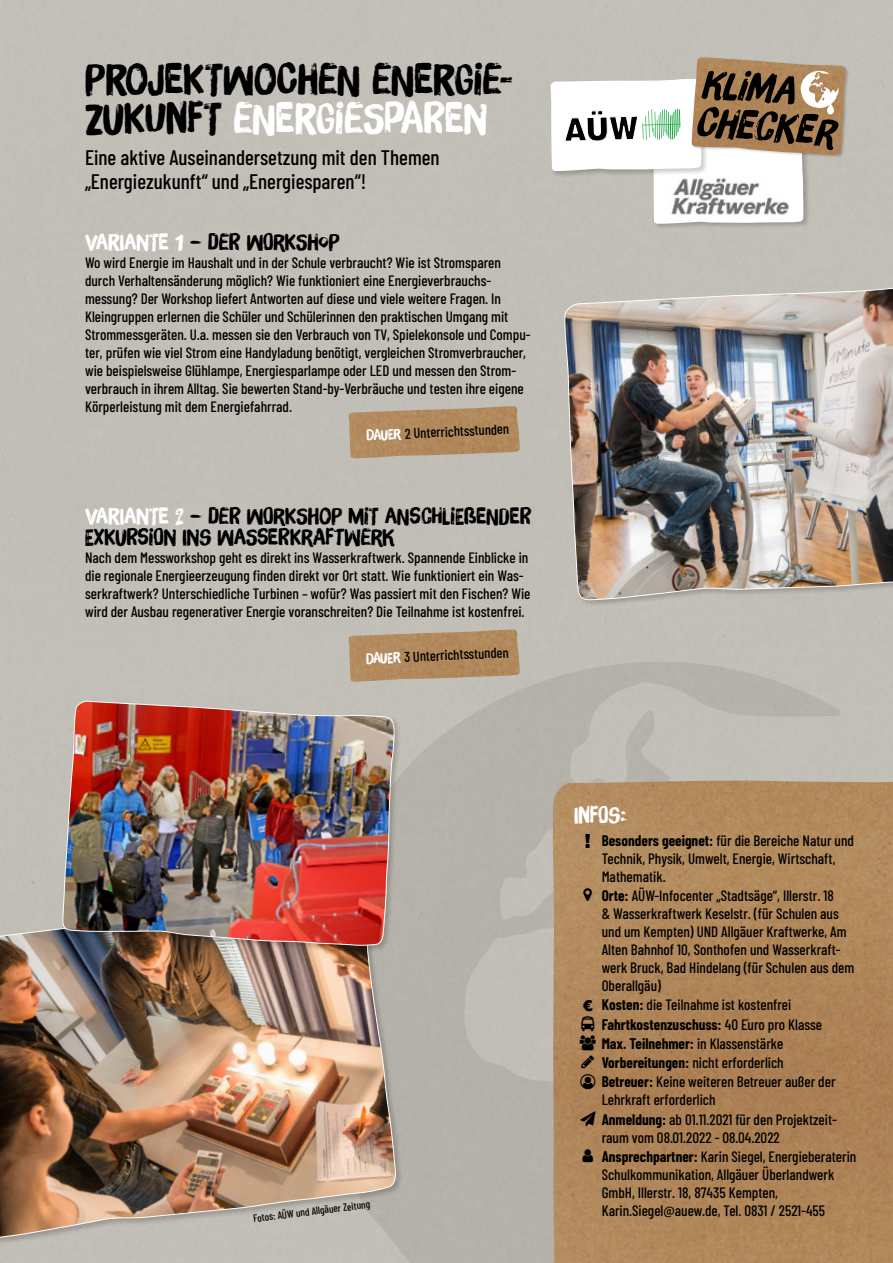
<style>
.page{position:relative;width:893px;height:1263px;background:#fff}
.page>*{position:absolute;margin:0;border:0;box-sizing:border-box;transform-origin:0 0}
.t1{font:42px/39px "Brush Up";color:#000}
.t2{font:22.5px "Brush Up";color:#000}
.t3{font:22.5px "Brush Up";color:#fff}
.t4{font:500 21px/24px "Barlow Condensed";color:#000}
.t5{font:500 15px/18px "Barlow Condensed";color:#000}
.t6{font:700 15px "Barlow Condensed";color:#000}
.t7{font:500 14.25px "Barlow Condensed";color:#000}
.t8{font:500 10.5px "Barlow Condensed";color:#000}
.s1{color:#fff}
.s2{font-family:"Brush Up";font-weight:400;color:#fff}
.s3{font-family:"Arial";font-weight:900;font-size:19.5px}
.s4{font-weight:700}
.s5{font-family:"Arial";font-weight:900}
.s6{font-weight:500}
</style>
<div class="page">
<svg style="left:305px;top:638px;width:588px;height:625px;background:#b9b7af"></svg>
<div style="left:652px;top:131px;width:158px;height:100px;background:#000;opacity:.2"></div>
<img style="left:348px;top:406px;width:172px;height:52px">
<img style="left:348px;top:629px;width:172px;height:53px">
<img style="left:552px;top:780px;width:341px;height:483px">
<div style="left:0;top:891px;width:403px;height:355px;background:#000;opacity:.2"></div>
<img style="left:0;top:892px;width:396px;height:347px">
<div style="left:61px;top:699px;width:341px;height:254px;background:#000;opacity:.2"></div>
<img style="left:62px;top:700px;width:333px;height:246px">
<div style="left:563px;top:280px;width:330px;height:327px;background:#000;opacity:.2"></div>
<img style="left:562px;top:281px;width:331px;height:320px">
<div style="left:691px;top:57px;width:158px;height:101px;background:#000;opacity:.2"></div>
<img style="left:692px;top:57px;width:153px;height:98px">
<svg style="left:550px;top:69px;width:289px;height:155px"></svg>
<svg style="left:584px;top:888px;width:8px;height:13px"></svg>
<svg style="left:580px;top:1016px;width:16px;height:34px"></svg>
<svg style="left:581px;top:1056px;width:13px;height:12px"></svg>
<svg style="left:580px;top:1074px;width:15px;height:15px"></svg>
<svg style="left:582px;top:1149px;width:11px;height:13px"></svg>
<h1 class="t1" style="left:85px;top:59px;width:430px">PROJEKTWOCHEN ENERGIE-<br>ZUKUNFT <span class="s1">ENERGIESPAREN</span></h1>
<h3 class="t4" style="left:85px;top:144px;width:356px">Eine aktive Auseinandersetzung mit den Themen „Energiezukunft“ und „Energiesparen“!</h3>
<h2 class="t2" style="left:85px;top:228px;width:256px"><span class="s1">VARIANTE 1</span> – DER WORKSHOP</h2>
<p class="t5" style="left:85px;top:252px;width:447px">Wo wird Energie im Haushalt und in der Schule verbraucht? Wie ist Stromsparen durch Verhaltensänderung möglich? Wie funktioniert eine Energieverbrauchs&shy;messung? Der Workshop liefert Antworten auf diese und viele weitere Fragen. In Kleingruppen erlernen die Schüler und Schülerinnen den praktischen Umgang mit Strommessgeräten. U.a. messen sie den Verbrauch von TV, Spielekonsole und Compu&shy;ter, prüfen wie viel Strom eine Handyladung benötigt, vergleichen Stromverbraucher, wie beispielsweise Glühlampe, Energiesparlampe oder LED und messen den Strom&shy;verbrauch in ihrem Alltag. Sie bewerten Stand-by-Verbräuche und testen ihre eigene Körperleistung mit dem Energiefahrrad.</p>
<p class="t7" style="left:366px;top:426px;width:144px;rotate:-3deg"><span class="s2">DAUER</span> 2 Unterrichtsstunden</p>
<h2 class="t2" style="left:85px;top:503px;width:311px"><span class="s1">VARIANTE 2</span> – DER WORKSHOP MIT ANSCHLIE</h2>
<h2 class="t2" style="left:464px;top:503px;width:25px">ßENDER</h2>
<h2 class="t2" style="left:85px;top:524px;width:53px">EXKURSION</h2>
<h2 class="t2" style="left:183px;top:524px;width:64px">INS WASSERKRAFTWERK</h2>
<p class="t5" style="left:85px;top:548px;width:447px">Nach dem Messworkshop geht es direkt ins Wasserkraftwerk. Spannende Einblicke in die regionale Energieerzeugung finden direkt vor Ort statt. Wie funktioniert ein Was&shy;serkraftwerk? Unterschiedliche Turbinen – wofür? Was passiert mit den Fischen? Wie wird der Ausbau regenerativer Energie voranschreiten? Die Teilnahme ist kostenfrei.</p>
<p class="t7" style="left:366px;top:649px;width:144px;rotate:-3deg"><span class="s2">DAUER</span> 3 Unterrichtsstunden</p>
<p class="t8" style="left:252px;top:1211px;width:119px;rotate:-7deg">Fotos: AÜW und Allgäuer Zeitung</p>
<h2 class="t3" style="left:574px;top:801px;width:55px">INFOS:</h2>
<p class="t5" style="left:585px;top:830px;width:271px"><span class="s3">!</span> <span class="s4">Besonders geeignet:</span> für die Bereiche Natur und</p>
<p class="t5" style="left:602px;top:848px;width:235px">Technik, Physik, Umwelt, Energie, Wirtschaft,</p>
<p class="t5" style="left:602px;top:866px;width:66px">Mathematik.</p>
<p class="t5" style="left:602px;top:886px;width:234px"><span class="s4">Orte:</span> AÜW-Infocenter „Stadtsäge“, Illerstr. 18</p>
<p class="t5" style="left:602px;top:904px;width:239px">&amp; Wasserkraftwerk Keselstr. (für Schulen aus</p>
<p class="t5" style="left:602px;top:922px;width:246px">und um Kempten) UND Allgäuer Kraftwerke, Am</p>
<p class="t5" style="left:602px;top:940px;width:241px">Alten Bahnhof 10, Sonthofen und Wasserkraft-</p>
<p class="t5" style="left:602px;top:958px;width:254px">werk Bruck, Bad Hindelang (für Schulen aus dem</p>
<p class="t5" style="left:602px;top:976px;width:61px">Oberallgäu)</p>
<p class="t5" style="left:583px;top:995px;width:210px"><span class="s5">€</span> <span class="s4">Kosten:</span> die Teilnahme ist kostenfrei</p>
<p class="t6" style="left:602px;top:1013px;width:222px">Fahrtkostenzuschuss: <span class="s6">40 Euro pro Klasse</span></p>
<p class="t6" style="left:602px;top:1033px;width:183px">Max. Teilnehmer: <span class="s6">in Klassenstärke</span></p>
<p class="t5" style="left:602px;top:1053px;width:184px"><span class="s4">Vorbereitungen:</span> nicht erforderlich</p>
<p class="t5" style="left:602px;top:1072px;width:235px"><span class="s4">Betreuer:</span> Keine weiteren Betreuer außer der</p>
<p class="t5" style="left:602px;top:1090px;width:115px">Lehrkraft erforderlich</p>
<p class="t5" style="left:602px;top:1109px;width:256px;text-indent:-21px">➢ <span class="s4">Anmeldung:</span> ab 01.11.2021 für den Projektzeit&shy;raum vom 08.01.2022 - 08.04.2022<br><span class="s4">Ansprechpartner:</span> Karin Siegel, Energieberaterin Schulkommunikation, Allgäuer Überlandwerk GmbH, Illerstr. 18, 87435 Kempten, Karin.Siegel@auew.de, Tel. 0831 / 2521-455</p>
</div>
